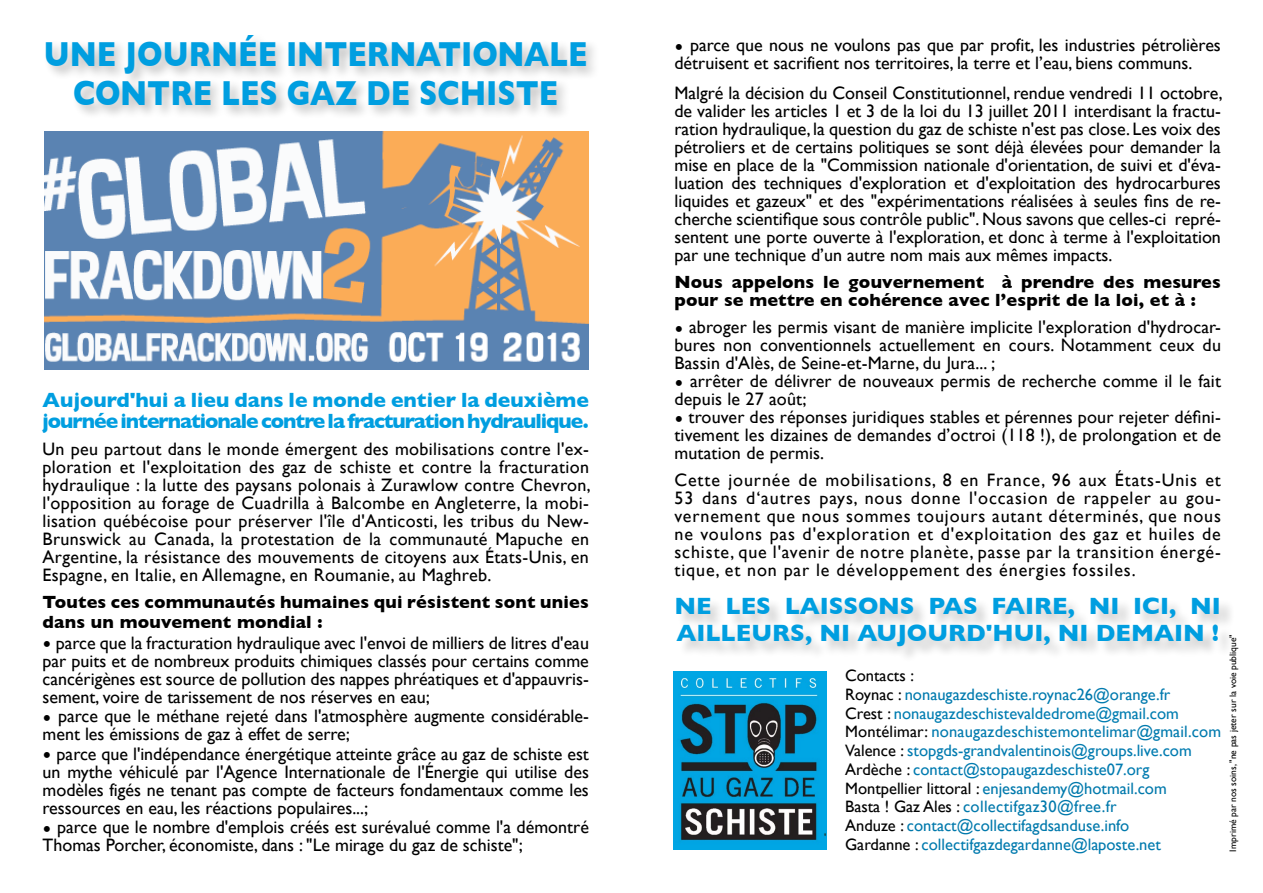
<style>
.page{position:relative;width:1263px;height:893px;background:#fff}
.page>*{position:absolute;margin:0;border:0;box-sizing:border-box;transform-origin:0 0}
.t1{font:700 35.4px/39px "Gill Sans";color:#009ee0;text-align:center;scale:.85 1}
.t2{font:700 24px/27px "Gill Sans";color:#009ee0}
.t3{font:700 21px/21px "Gill Sans";letter-spacing:-.05em;color:#009ee0}
.t4{font:18.15px "Gill Sans";letter-spacing:.02em;color:#000}
.t5{font:18px/18px "Gill Sans";color:#000;text-align:justify}
.t6{font:700 18px/19.5px "Gill Sans";letter-spacing:.01em;color:#000}
.t7{font:16.5px "Gill Sans";color:#007aae}
.t8{font:16.5px "Gill Sans";color:#007bb0}
.t9{font:16.5px "Gill Sans";color:#0079ac}
.t10{font:16.5px "Gill Sans";color:#007db1}
.t11{font:16.5px "Gill Sans";letter-spacing:.02em;color:#0079ac}
.t12{font:16.5px "Gill Sans";color:#000}
.t13{font:9.45px "Gill Sans";color:#000}
.s1{font-size:18px}
.s2{font-weight:700}
.s3{color:#000}
</style>
<div class="page">
<div style="left:43px;top:32px;width:558px;height:88px;background:#000;opacity:.25"></div>
<img style="left:674px;top:671px;width:152px;height:179px">
<div style="left:677px;top:598px;width:558px;height:65px;background:#000;opacity:.2"></div>
<img style="left:44px;top:132px;width:545px;height:238px">
<p class="t1" style="left:44px;top:35px;width:641px">UNE JOURNÉE INTERNATIONALE<br>CONTRE LES GAZ DE SCHISTE</p>
<p class="t3" style="left:43px;top:389px;width:548px">Aujourd'hui a lieu dans le monde entier la deuxième journée internationale contre la fracturation hydraulique.</p>
<p class="t5" style="left:43px;top:440px;width:550px">Un peu partout dans le monde émergent des mobilisations contre l'ex&shy;ploration et l'exploitation des gaz de schiste et contre la fracturation hydraulique : la lutte des paysans polonais à Zurawlow contre Chevron, l'opposition au forage de Cuadrilla à Balcombe en Angleterre, la mobi&shy;lisation québécoise pour préserver l'île d'Anticosti, les tribus du New-Brunswick au Canada, la protestation de la communauté Mapuche en Argentine, la résistance des mouvements de citoyens aux États-Unis, en</p>
<p class="t4" style="left:43px;top:564px;width:450px"><span class="s1">Espagne, en Italie,</span> en Allemagne, en Roumanie, au Maghreb.</p>
<p class="t6" style="left:43px;top:592px;width:548px">Toutes ces communautés humaines qui résistent sont unies dans un mouvement mondial :</p>
<p class="t5" style="left:43px;top:633px;width:548px"><span class="s2">•</span> parce que la fracturation hydraulique avec l'envoi de milliers de litres d'eau par puits et de nombreux produits chimiques classés pour certains comme cancérigènes est source de pollution des nappes phréatiques et d'appauvris&shy;sement, voire de tarissement de nos réserves en eau;</p>
<p class="t5" style="left:43px;top:707px;width:548px"><span class="s2">•</span> parce que le méthane rejeté dans l'atmosphère augmente considérable&shy;ment les émissions de gaz à effet de serre;</p>
<p class="t5" style="left:43px;top:744px;width:548px"><span class="s2">•</span> parce que l'indépendance énergétique atteinte grâce au gaz de schiste est un mythe véhiculé par l'Agence Internationale de l'Énergie qui utilise des modèles figés ne tenant pas compte de facteurs fondamentaux comme les ressources en eau, les réactions populaires...;</p>
<p class="t5" style="left:43px;top:818px;width:548px"><span class="s2">•</span> parce que le nombre d'emplois créés est surévalué comme l'a démontré<br>Thomas Porcher, économiste, dans : "Le mirage du gaz de schiste";</p>
<p class="t5" style="left:674px;top:36px;width:548px"><span class="s2">•</span> parce que nous ne voulons pas que par profit, les industries pétrolières détruisent et sacrifient nos territoires, la terre et l’eau, biens communs.</p>
<p class="t5" style="left:674px;top:84px;width:550px">Malgré la décision du Conseil Constitutionnel, rendue vendredi 11 octobre, de valider les articles 1 et 3 de la loi du 13 juillet 2011 interdisant la fractu&shy;ration hydraulique, la question du gaz de schiste n'est pas close. Les voix des pétroliers et de certains politiques se sont déjà élevées pour demander la mise en place de la "Commission nationale d'orientation, de suivi et d'éva&shy;luation des techniques d'exploration et d'exploitation des hydrocarbures liquides et gazeux" et des "expérimentations réalisées à seules fins de re&shy;cherche scientifique sous contrôle public". Nous savons que celles-ci repré&shy;sentent une porte ouverte à l'exploration, et donc à terme à l'exploitation par une technique d’un autre nom mais aux mêmes impacts.</p>
<p class="t6" style="left:674px;top:273px;width:548px;line-height:18px">Nous appelons le gouvernement à prendre des mesures pour se mettre en cohérence avec l’esprit de la loi, et à :</p>
<p class="t5" style="left:674px;top:318px;width:548px"><span class="s2">•</span> abroger les permis visant de manière implicite l'exploration d'hydrocar&shy;bures non conventionnels actuellement en cours. Notamment ceux du Bassin d'Alès, de Seine-et-Marne, du Jura... ;</p>
<p class="t5" style="left:674px;top:372px;width:548px"><span class="s2">•</span> arrêter de délivrer de nouveaux permis de recherche comme il le fait depuis le 27 août;</p>
<p class="t5" style="left:674px;top:408px;width:548px"><span class="s2">•</span> trouver des réponses juridiques stables et pérennes pour rejeter défini&shy;tivement les dizaines de demandes d’octroi (118 !), de prolongation et de mutation de permis.</p>
<p class="t5" style="left:674px;top:471px;width:548px">Cette journée de mobilisations, 8 en France, 96 aux États-Unis et 53 dans d‘autres pays, nous donne l'occasion de rappeler au gou&shy;vernement que nous sommes toujours autant déterminés, que nous ne voulons pas d'exploration et d'exploitation des gaz et huiles de schiste, que l'avenir de notre planète, passe par la transition énergé&shy;tique, et non par le développement des énergies fossiles.</p>
<p class="t2" style="left:674px;top:593px;width:548px">NE LES LAISSONS PAS FAIRE, NI ICI, NI<br>AILLEURS, NI AUJOURD'HUI, NI DEMAIN !</p>
<p class="t13" style="left:1227px;top:851px;width:219px;rotate:-90deg">Imprimé par nos soins, "ne pas jeter sur la voie publique"</p>
<p class="t12" style="left:845px;top:666px;width:70px">Contacts :</p>
<p class="t7" style="left:845px;top:685px;width:327px"><span class="s3">Roynac :</span> nonaugazdeschiste.roynac26@orange.fr</p>
<p class="t10" style="left:845px;top:703px;width:335px"><span class="s3">Crest :</span> nonaugazdeschistevaldedrome@gmail.com</p>
<p class="t7" style="left:845px;top:722px;width:378px"><span class="s3">Montélimar:</span> nonaugazdeschistemontelimar@gmail.com</p>
<p class="t8" style="left:845px;top:741px;width:348px"><span class="s3">Valence :</span> stopgds-grandvalentinois@groups.live.com</p>
<p class="t8" style="left:845px;top:760px;width:306px"><span class="s3">Ardèche :</span> contact@stopaugazdeschiste07.org</p>
<p class="t9" style="left:845px;top:778px;width:323px"><span class="s3">Montpellier littoral :</span> enjesandemy@hotmail.com</p>
<p class="t11" style="left:845px;top:797px;width:273px"><span class="s3">Basta ! Gaz Ales :</span> collectifgaz30@free.fr</p>
<p class="t9" style="left:845px;top:816px;width:286px"><span class="s3">Anduze :</span> contact@collectifagdsanduse.info</p>
<p class="t7" style="left:845px;top:835px;width:317px"><span class="s3">Gardanne :</span> collectifgazdegardanne@laposte.net</p>
</div>
